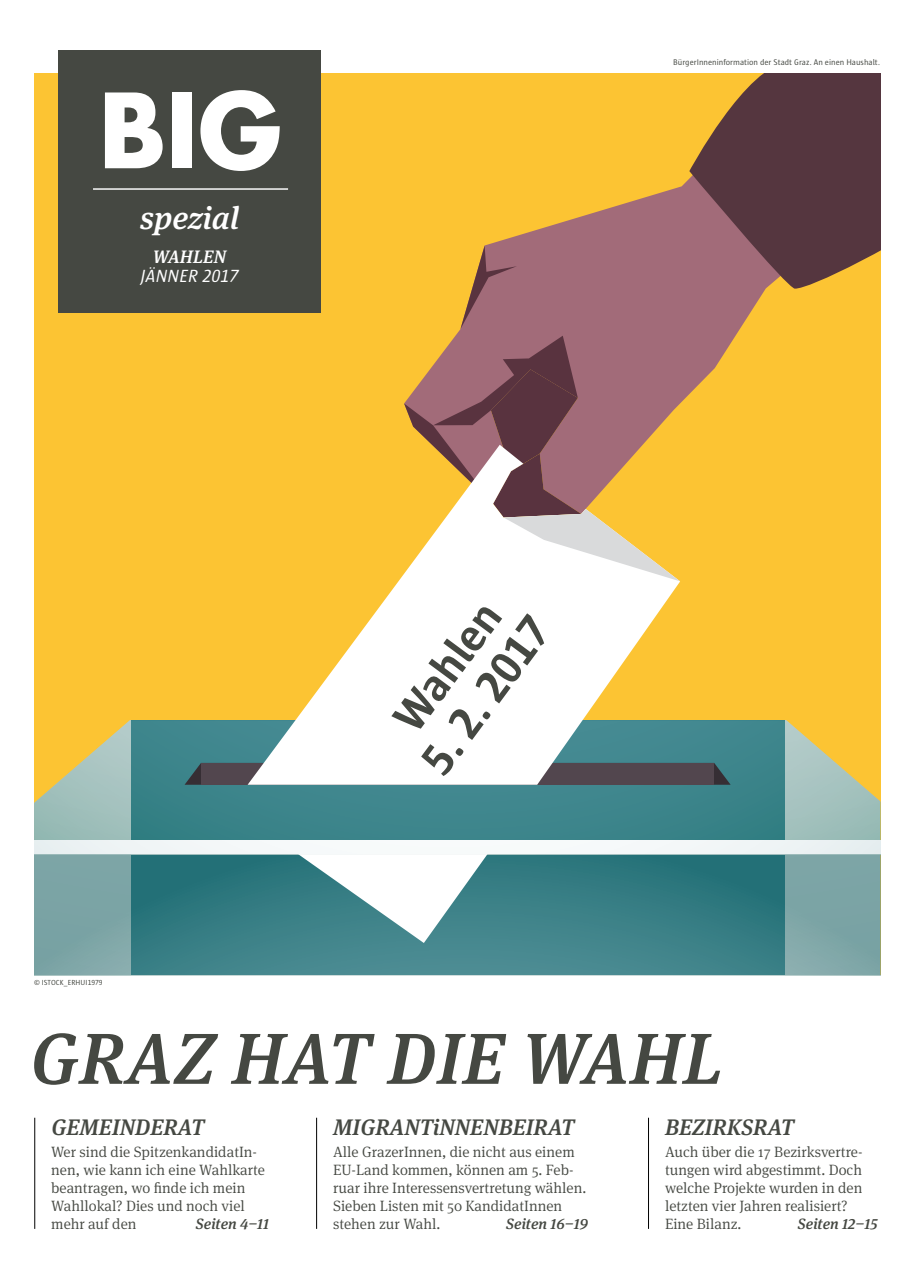
<style>
.page{position:relative;width:910px;height:1276px;background:#fff}
.page>*{position:absolute;margin:0;border:0;box-sizing:border-box;transform-origin:0 0}
.t1{font:700 113.55px "Futura";color:#fff}
.t2{font:italic 500 72px "Meta Serif OT";letter-spacing:.01em;color:#454842}
.t3{font:700 46.05px "Sun";color:#454842}
.t4{font:italic 500 31.8px "Meta Serif OT";color:#fff}
.t5{font:italic 500 22.5px "Meta Serif OT";color:#454842}
.t6{font:italic 18px "Sun";letter-spacing:.015em;color:#fff}
.t7{font:italic 500 18px "Meta Serif OT";letter-spacing:.01em;color:#fff}
.t8{font:300 15px/18px "Meta Serif OT";color:#454842}
.t9{font:italic 500 15px "Meta Serif OT";color:#454842}
.t10{font:8.4px "Sun";color:#454842}
.t11{font:7.5px "Sun";letter-spacing:.015em;color:#454842}
</style>
<div class="page">
<div style="left:34px;top:73px;width:846px;height:902px;background:#fcc433"></div>
<svg style="left:34px;top:720px;width:846px;height:120px"></svg>
<svg style="left:185px;top:763px;width:546px;height:22px"></svg>
<div style="left:201px;top:763px;width:512px;height:22px;background:#52464e"></div>
<svg style="left:455px;top:179px;width:311px;height:225px;fill:#a26b79"></svg>
<svg style="left:460px;top:245px;width:57px;height:84px"></svg>
<svg style="left:248px;top:574px;width:432px;height:211px;fill:#fff"></svg>
<svg style="left:404px;top:336px;width:276px;height:245px"></svg>
<svg style="left:34px;top:840px;width:846px;height:14px"></svg>
<svg style="left:34px;top:854px;width:846px;height:121px"></svg>
<svg style="left:298px;top:854px;width:189px;height:89px"></svg>
<svg style="left:689px;top:73px;width:191px;height:216px"></svg>
<div style="left:58px;top:50px;width:263px;height:263px;background:#454842"></div>
<hr style="left:93px;top:188px;width:195px;height:2px;background:#fff">
<hr style="left:34px;top:1117px;width:1px;height:111px;background:#000">
<hr style="left:648px;top:1117px;width:1px;height:111px;background:#000">
<hr style="left:316px;top:1117px;width:1px;height:111px;background:#000">
<h1 class="t1" style="left:97px;top:47px;width:189px">BIG</h1>
<h3 class="t4" style="left:140px;top:198px;width:101px">spezial</h3>
<p class="t7" style="left:153px;top:245px;width:75px">WAHLEN</p>
<p class="t6" style="left:141px;top:266px;width:100px">JÄNNER 2017</p>
<p class="t10" style="left:673px;top:58px;width:208px">BürgerInneninformation der Stadt Graz. An einen Haushalt.</p>
<p class="t11" style="left:34px;top:978px;width:70px">© ISTOCK_ERHUI1979</p>
<h3 class="t3" style="left:383px;top:711px;width:150px;rotate:-54deg">Wahlen</h3>
<h3 class="t3" style="left:412px;top:754px;width:184px;rotate:-54deg">5. 2. 2017</h3>
<h2 class="t2" style="left:30px;top:1013px;width:694px">GRAZ HAT DIE WAHL</h2>
<h3 class="t5" style="left:51px;top:1113px;width:155px">GEMEINDERAT</h3>
<p class="t8" style="left:51px;top:1142px;width:215px">Wer sind die SpitzenkandidatIn&shy;nen, wie kann ich eine Wahlkarte beantragen, wo finde ich mein<br>Wahllokal? Dies und noch viel mehr auf den</p>
<h3 class="t5" style="left:333px;top:1113px;width:243px">MIGRANTiNNENBEIRAT</h3>
<p class="t8" style="left:333px;top:1142px;width:255px">Alle GrazerInnen, die nicht aus einem EU-Land kommen, können am 5. Feb&shy;ruar ihre Interessensvertretung wählen.<br>Sieben Listen mit 50 KandidatInnen stehen zur Wahl.</p>
<h3 class="t5" style="left:665px;top:1113px;width:131px">BEZIRKSRAT</h3>
<p class="t8" style="left:665px;top:1142px;width:199px">Auch über die 17 Bezirksvertre&shy;tungen wird abgestimmt. Doch welche Projekte wurden in den letzten vier Jahren realisiert?<br>Eine Bilanz.</p>
<p class="t9" style="left:196px;top:1214px;width:75px">Seiten 4–11</p>
<p class="t9" style="left:506px;top:1214px;width:83px">Seiten 16–19</p>
<p class="t9" style="left:798px;top:1214px;width:81px">Seiten 12–15</p>
</div>
